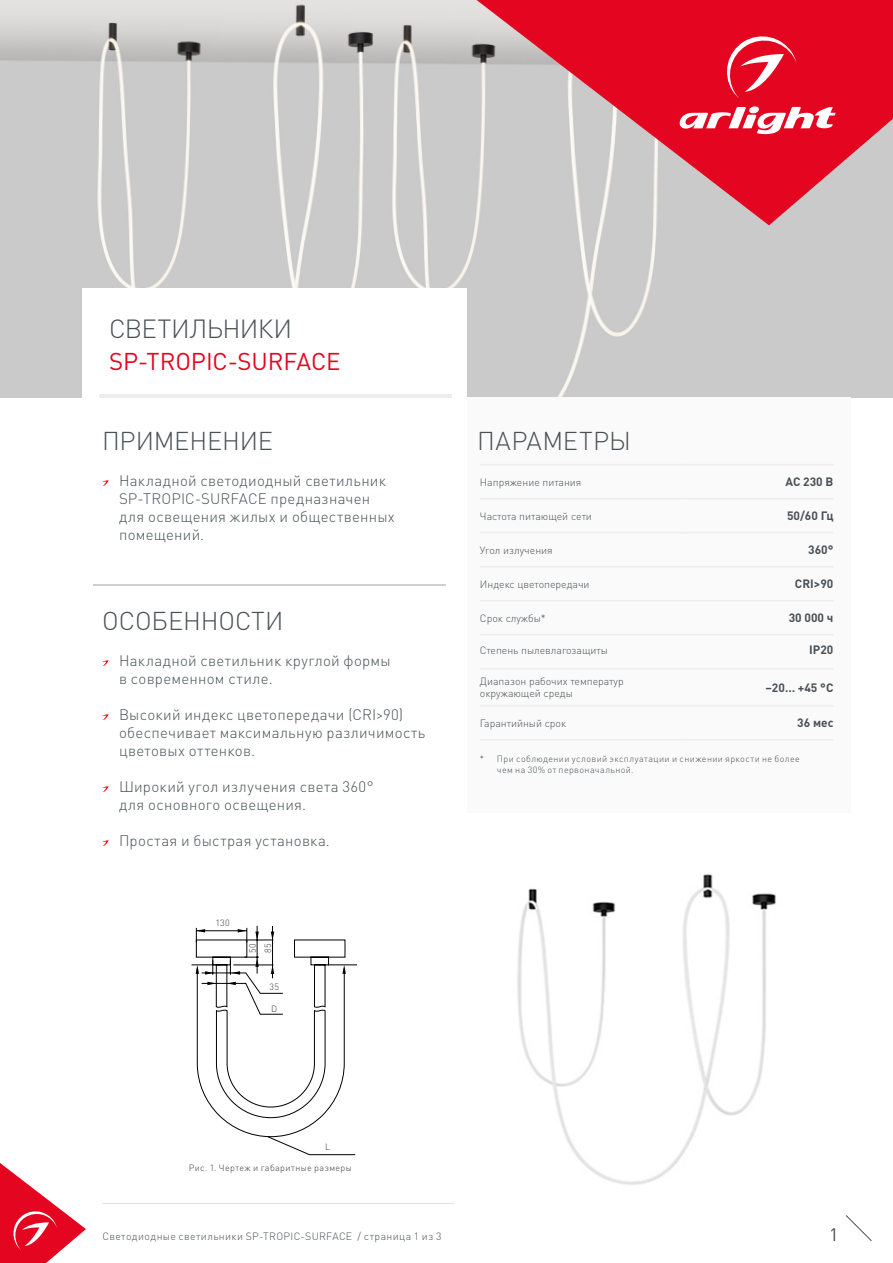
<style>
.page{position:relative;width:893px;height:1263px;background:#fff}
.page>*{position:absolute;margin:0;border:0;box-sizing:border-box;transform-origin:0 0}
.t1{font:300 25.95px "DIN Pro";letter-spacing:-.025em;color:#485156}
.t2{font:300 25.5px "DIN Pro";letter-spacing:-.005em;color:#485156}
.t3{font:300 25.5px "DIN Pro";letter-spacing:.015em;color:#485156}
.t4{font:24px "DIN Pro";letter-spacing:-.005em;color:#e40521}
.t5{font:18px "DIN Pro";color:#485156}
.t6{font:300 15px/18px "DIN Pro";letter-spacing:.02em;color:#485156}
.t7{font:700 12px "DIN Pro";color:#485156}
.t8{font:300 10.5px/12px "DIN Pro";color:#485156}
.t9{font:300 10.5px "DIN Pro";letter-spacing:.035em;color:#485156}
.t10{font:300 9px/10.5px "DIN Pro";letter-spacing:.04em;color:#485156}
.t11{font:300 9px/15.1px "DIN Pro";letter-spacing:.045em;color:#3c3c3b}
</style>
<div class="page">
<svg style="left:845px;top:1215px;width:27px;height:26px"></svg>
<img style="left:0;top:0;width:893px;height:397px">
<div style="left:467px;top:397px;width:383px;height:416px;background:#fbfafa"></div>
<hr style="left:480px;top:464px;width:206px;height:1px;background:#ededed">
<hr style="left:686px;top:464px;width:147px;height:1px;background:#ededed">
<hr style="left:480px;top:566px;width:206px;height:1px;background:#ededed">
<hr style="left:686px;top:566px;width:147px;height:1px;background:#ededed">
<hr style="left:480px;top:498px;width:206px;height:1px;background:#ededed">
<hr style="left:686px;top:498px;width:147px;height:1px;background:#ededed">
<hr style="left:480px;top:532px;width:206px;height:1px;background:#ededed">
<hr style="left:686px;top:532px;width:147px;height:1px;background:#ededed">
<hr style="left:480px;top:600px;width:206px;height:1px;background:#ededed">
<hr style="left:686px;top:600px;width:147px;height:1px;background:#ededed">
<hr style="left:480px;top:634px;width:206px;height:1px;background:#ededed">
<hr style="left:686px;top:634px;width:147px;height:1px;background:#ededed">
<hr style="left:480px;top:739px;width:206px;height:1px;background:#ededed">
<hr style="left:686px;top:739px;width:147px;height:1px;background:#ededed">
<hr style="left:480px;top:668px;width:206px;height:1px;background:#ededed">
<hr style="left:686px;top:668px;width:147px;height:1px;background:#ededed">
<hr style="left:480px;top:705px;width:206px;height:1px;background:#ededed">
<hr style="left:686px;top:705px;width:147px;height:1px;background:#ededed">
<div style="left:82px;top:288px;width:384px;height:117px;background:#fff"></div>
<svg style="left:102px;top:660px;width:7px;height:6px"></svg>
<svg style="left:102px;top:714px;width:7px;height:6px"></svg>
<svg style="left:102px;top:786px;width:7px;height:6px"></svg>
<svg style="left:102px;top:840px;width:7px;height:6px"></svg>
<hr style="left:99px;top:394px;width:352px;height:3px;background:#ededed">
<hr style="left:94px;top:584px;width:352px;height:1px;background:#d0d0d0">
<svg style="left:102px;top:480px;width:7px;height:6px"></svg>
<img style="left:517px;top:874px;width:259px;height:311px">
<hr style="left:257px;top:926px;width:1px;height:47px;background:#000">
<hr style="left:272px;top:926px;width:1px;height:52px;background:#000">
<svg style="left:191px;top:928px;width:166px;height:227px"></svg>
<hr style="left:102px;top:1203px;width:352px;height:1px;background:#e3e3e3">
<svg style="left:477px;top:0;width:416px;height:225px;fill:#e40521"></svg>
<svg style="left:677px;top:106px;width:159px;height:31px"></svg>
<svg style="left:722px;top:31px;width:74px;height:68px"></svg>
<svg style="left:0;top:1163px;width:86px;height:100px"></svg>
<h1 class="t1" style="left:109px;top:311px;width:185px">СВЕТИЛЬНИКИ</h1>
<h3 class="t4" style="left:109px;top:345px;width:233px">SP-TROPIC-SURFACE</h3>
<h2 class="t2" style="left:102px;top:423px;width:172px">ПРИМЕНЕНИЕ</h2>
<p class="t6" style="left:119px;top:471px;width:277px">Накладной светодиодный светильник<br>SP-TROPIC-SURFACE предназначен для освещения жилых и общественных помещений.</p>
<h2 class="t2" style="left:102px;top:603px;width:183px">ОСОБЕННОСТИ</h2>
<p class="t6" style="left:119px;top:651px;width:273px">Накладной светильник круглой формы в современном стиле.</p>
<p class="t6" style="left:119px;top:705px;width:308px">Высокий индекс цветопередачи (CRI&gt;90) обеспечивает максимальную различимость цветовых оттенков.</p>
<p class="t6" style="left:119px;top:777px;width:256px">Широкий угол излучения света 360° для основного освещения.</p>
<p class="t6" style="left:119px;top:831px;width:212px">Простая и быстрая установка.</p>
<p class="t11" style="left:215px;top:915px;width:16px">130</p>
<p class="t11" style="left:245px;top:953px;width:11px;rotate:-90deg">50<br>85</p>
<p class="t11" style="left:269px;top:979px;width:11px">35</p>
<p class="t11" style="left:271px;top:1000px;width:8px">D</p>
<p class="t11" style="left:325px;top:1138px;width:7px">L</p>
<p class="t11" style="left:189px;top:1160px;width:165px">Рис. 1. Чертеж и габаритные размеры</p>
<h2 class="t3" style="left:477px;top:423px;width:155px">ПАРАМЕТРЫ</h2>
<p class="t8" style="left:480px;top:475px;width:103px">Напряжение питания</p>
<p class="t7" style="left:785px;top:474px;width:49px">AC 230 В</p>
<p class="t8" style="left:480px;top:509px;width:114px">Частота питающей сети</p>
<p class="t7" style="left:787px;top:508px;width:48px">50/60 Гц</p>
<p class="t8" style="left:480px;top:543px;width:74px">Угол излучения</p>
<p class="t7" style="left:808px;top:542px;width:27px">360°</p>
<p class="t8" style="left:480px;top:577px;width:111px">Индекс цветопередачи</p>
<p class="t7" style="left:795px;top:576px;width:40px">CRI&gt;90</p>
<p class="t8" style="left:480px;top:611px;width:67px">Срок службы*</p>
<p class="t7" style="left:789px;top:609px;width:46px">30 000 ч</p>
<p class="t8" style="left:480px;top:643px;width:130px">Степень пылевлагозащиты</p>
<p class="t7" style="left:809px;top:642px;width:26px">IP20</p>
<p class="t8" style="left:480px;top:675px;width:145px">Диапазон рабочих температур окружающей среды</p>
<p class="t7" style="left:765px;top:679px;width:69px">–20… +45 °С</p>
<p class="t8" style="left:480px;top:716px;width:88px">Гарантийный срок</p>
<p class="t7" style="left:797px;top:715px;width:38px">36 мес</p>
<p class="t10" style="left:497px;top:753px;width:304px;text-indent:-17px">* При соблюдении условий эксплуатации и снижении яркости не более чем на 30% от первоначальной.</p>
<p class="t9" style="left:102px;top:1229px;width:341px">Светодиодные светильники SP-TROPIC-SURFACE / страница 1 из 3</p>
<p class="t5" style="left:829px;top:1222px;width:11px">1</p>
</div>
